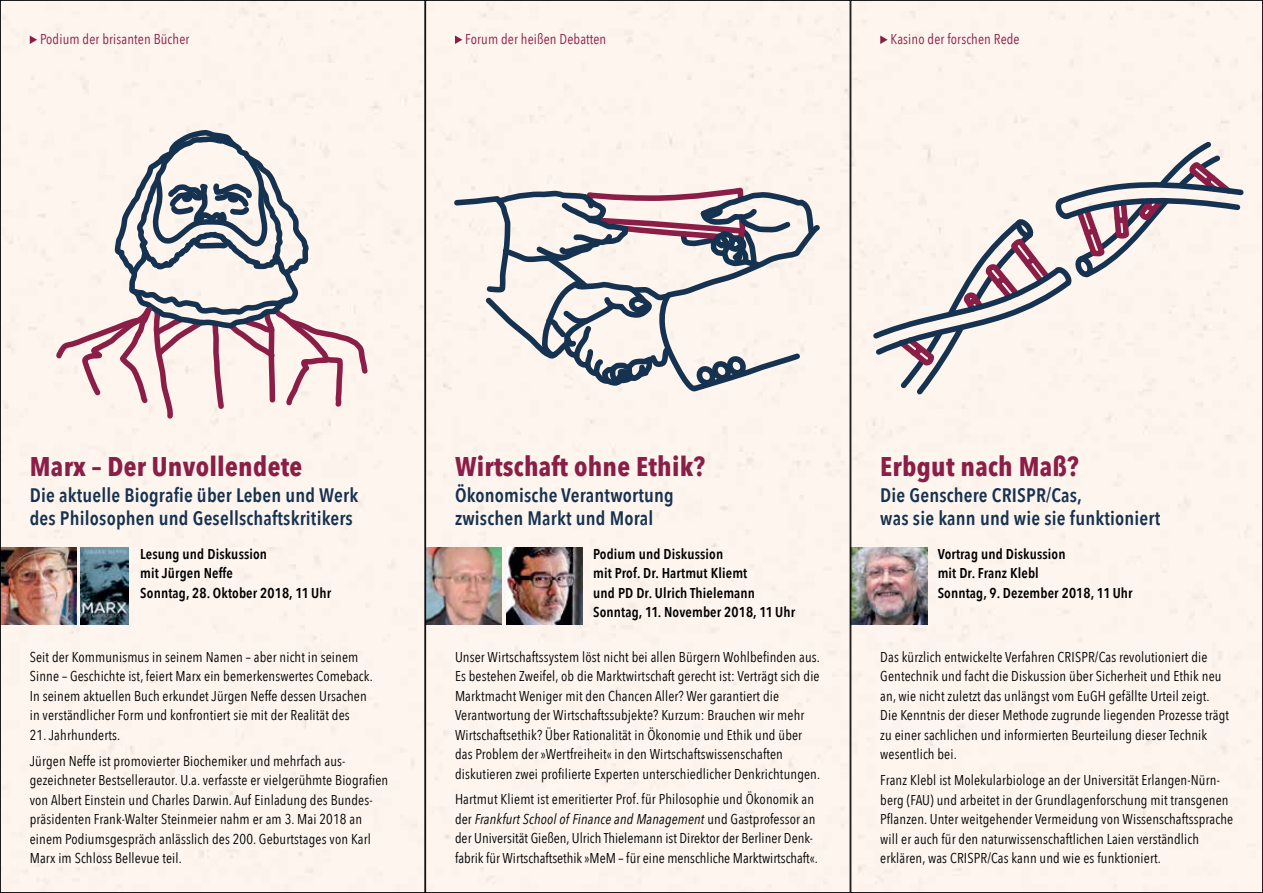
<style>
.page{position:relative;width:1263px;height:893px;background:#fff}
.page>*{position:absolute;margin:0;border:0;box-sizing:border-box;transform-origin:0 0}
.t1{font:700 27px "Avenir Next Condensed";letter-spacing:.01em;color:#8a1e47}
.t2{font:600 19.5px/23.4px "Avenir Next Condensed";letter-spacing:.01em;color:#163251}
.t3{font:14.25px/19.5px "Avenir Next Condensed";letter-spacing:.01em;color:#000}
.t4{font:600 14.25px/19.5px "Avenir Next Condensed";letter-spacing:.01em;color:#000}
.t5{font:14.25px "Avenir Next Condensed";letter-spacing:.01em;color:#8a1e47}
.s1{font-style:italic}
</style>
<div class="page">
<div style="left:2px;top:2px;width:1259px;height:889px;background:#fef5ee"></div>
<svg style="left:869px;top:137px;width:378px;height:262px;background:#e7dedc"></svg>
<svg style="left:451px;top:187px;width:373px;height:213px;background:#d4cfcf"></svg>
<svg style="left:53px;top:124px;width:318px;height:298px;background:#ded3d3"></svg>
<svg style="left:455px;top:36px;width:7px;height:8px"></svg>
<svg style="left:30px;top:36px;width:7px;height:8px"></svg>
<svg style="left:880px;top:36px;width:8px;height:8px"></svg>
<img style="left:2px;top:547px;width:75px;height:77px">
<img style="left:81px;top:547px;width:48px;height:77px">
<img style="left:506px;top:547px;width:77px;height:77px">
<img style="left:427px;top:547px;width:75px;height:77px">
<img style="left:852px;top:547px;width:75px;height:77px">
<p class="t5" style="left:40px;top:27px;width:151px">Podium der brisanten Bücher</p>
<p class="t5" style="left:465px;top:27px;width:143px">Forum der heißen Debatten</p>
<p class="t5" style="left:890px;top:27px;width:131px">Kasino der forschen Rede</p>
<h1 class="t1" style="left:30px;top:450px;width:274px">Marx – Der Unvollendete</h1>
<h2 class="t2" style="left:30px;top:483px;width:330px">Die aktuelle Biografie über Leben und Werk des Philosophen und Gesellschaftskritikers</h2>
<p class="t4" style="left:140px;top:543px;width:192px">Lesung und Diskussion<br>mit Jürgen Neffe<br>Sonntag, 28. Oktober 2018, 11 Uhr</p>
<p class="t3" style="left:30px;top:646px;width:345px">Seit der Kommunismus in seinem Namen – aber nicht in seinem Sinne – Geschichte ist, feiert Marx ein bemerkenswertes Comeback.<br>In seinem aktuellen Buch erkundet Jürgen Neffe dessen Ursachen in verständlicher Form und konfrontiert sie mit der Realität des</p>
<p class="t3" style="left:30px;top:721px;width:317px;line-height:26px">21. Jahrhunderts.<br>Jürgen Neffe ist promovierter Biochemiker und mehrfach aus-</p>
<p class="t3" style="left:30px;top:770px;width:360px">gezeichneter Bestsellerautor. U.a. verfasste er vielgerühmte Biografien von Albert Einstein und Charles Darwin. Auf Einladung des Bundes&shy;präsidenten Frank-Walter Steinmeier nahm er am 3. Mai 2018 an einem Podiumsgespräch anlässlich des 200. Geburtstages von Karl Marx im Schloss Bellevue teil.</p>
<h1 class="t1" style="left:455px;top:450px;width:252px">Wirtschaft ohne Ethik?</h1>
<h2 class="t2" style="left:455px;top:483px;width:220px">Ökonomische Verantwortung zwischen Markt und Moral</h2>
<p class="t4" style="left:593px;top:543px;width:203px">Podium und Diskussion<br>mit Prof. Dr. Hartmut Kliemt<br>und PD Dr. Ulrich Thielemann<br>Sonntag, 11. November 2018, 11 Uhr</p>
<p class="t3" style="left:455px;top:646px;width:367px">Unser Wirtschaftssystem löst nicht bei allen Bürgern Wohlbefinden aus.<br>Es bestehen Zweifel, ob die Marktwirtschaft gerecht ist: Verträgt sich die Marktmacht Weniger mit den Chancen Aller? Wer garantiert die Verantwortung der Wirtschaftssubjekte? Kurzum: Brauchen wir mehr Wirtschaftsethik? Über Rationalität in Ökonomie und Ethik und über das Problem der »Wertfreiheit« in den Wirtschaftswissenschaften diskutieren zwei profilierte Experten unterschiedlicher Denkrichtungen.</p>
<p class="t3" style="left:455px;top:789px;width:364px">Hartmut Kliemt ist emeritierter Prof. für Philosophie und Ökonomik an der <span class="s1">Frankfurt School of Finance and Management</span> und Gastprofessor an der Universität Gießen, Ulrich Thielemann ist Direktor der Berliner Denk-- fabrik für Wirtschaftsethik »MeM – für eine menschliche Marktwirtschaft«.</p>
<h1 class="t1" style="left:880px;top:450px;width:200px">Erbgut nach Maß?</h1>
<h2 class="t2" style="left:880px;top:483px;width:281px">Die Genschere CRISPR/Cas,<br>was sie kann und wie sie funktioniert</h2>
<p class="t4" style="left:938px;top:543px;width:196px">Vortrag und Diskussion<br>mit Dr. Franz Klebl<br>Sonntag, 9. Dezember 2018, 11 Uhr</p>
<p class="t3" style="left:880px;top:646px;width:350px">Das kürzlich entwickelte Verfahren CRISPR/Cas revolutioniert die Gentechnik und facht die Diskussion über Sicherheit und Ethik neu an, wie nicht zuletzt das unlängst vom EuGH gefällte Urteil zeigt.<br>Die Kenntnis der dieser Methode zugrunde liegenden Prozesse trägt zu einer sachlichen und informierten Beurteilung dieser Technik wesentlich bei.</p>
<p class="t3" style="left:880px;top:770px;width:354px">Franz Klebl ist Molekularbiologe an der Universität Erlangen-Nürn&shy;berg (FAU) und arbeitet in der Grundlagenforschung mit transgenen Pflanzen. Unter weitgehender Vermeidung von Wissenschaftssprache will er auch für den naturwissenschaftlichen Laien verständlich erklären, was CRISPR/Cas kann und wie es funktioniert.</p>
</div>
